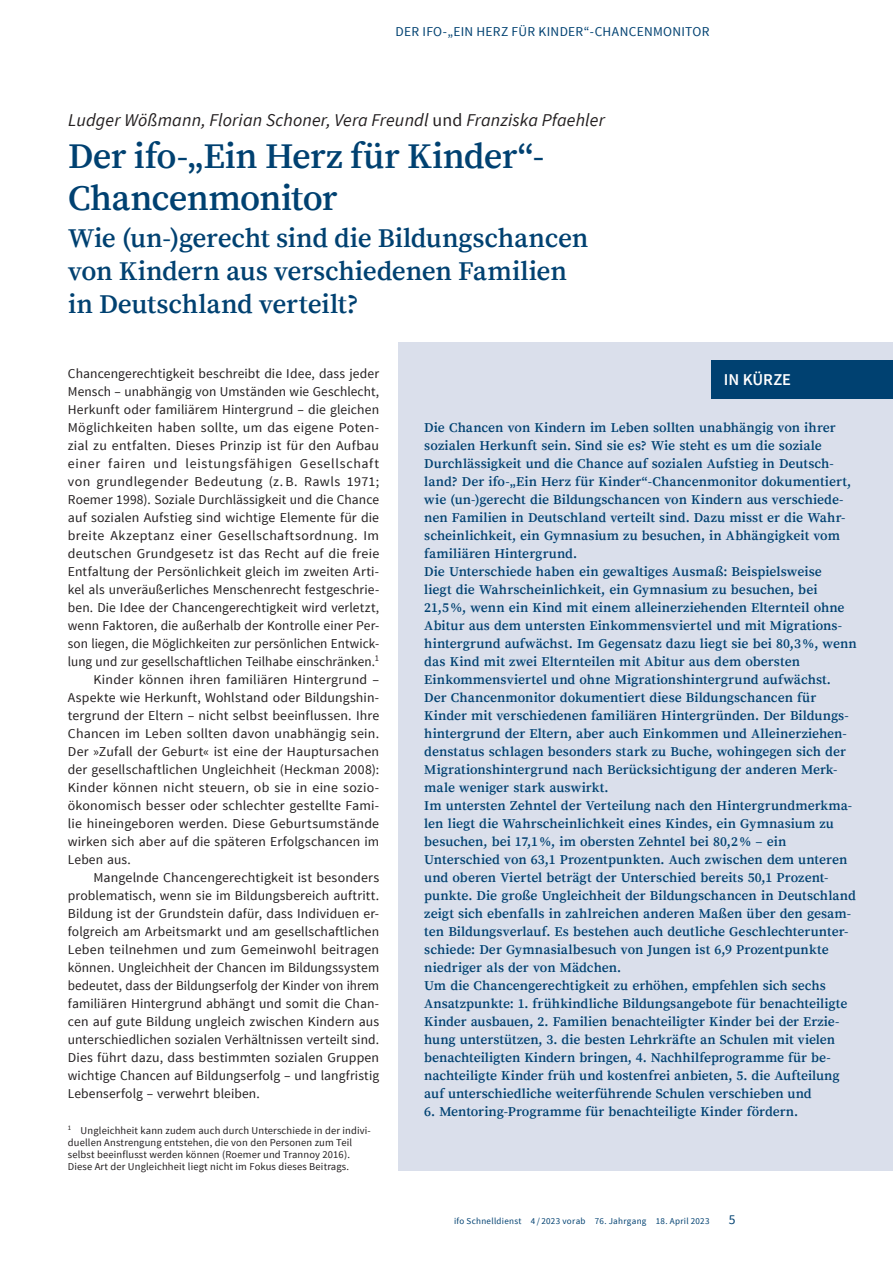
<style>
.page{position:relative;width:893px;height:1263px;background:#fff}
.page>*{position:absolute;margin:0;border:0;box-sizing:border-box;transform-origin:0 0}
.t1{font:600 36px/42px "Source Serif Pro";letter-spacing:-.02em;color:#004171}
.t2{font:600 27px/33px "Source Serif Pro";letter-spacing:-.01em;color:#004171}
.t3{font:italic 18px "Source Sans Pro";letter-spacing:.01em;color:#231f20}
.t4{font:600 16.5px "Source Sans Pro";color:#fff}
.t5{font:600 13.5px/18px "Source Serif Pro";color:#004171}
.t6{font:13.5px "Source Sans Pro";letter-spacing:.01em;color:#231f20}
.t7{font:13.5px "Source Sans Pro";letter-spacing:.03em;color:#231f20}
.t8{font:13.5px "Source Sans Pro";letter-spacing:.05em;color:#231f20}
.t9{font:13.5px "Source Sans Pro";letter-spacing:.02em;color:#004171}
.t10{font:10.5px/12px "Source Sans Pro";letter-spacing:.015em;color:#231f20}
.t11{font:9px "Source Sans Pro";letter-spacing:.035em;color:#004171}
.s1{font-style:normal}
.s2{font-family:"Source Sans Pro"}
</style>
<div class="page">
<div style="left:399px;top:342px;width:494px;height:828px;background:#dadfeb"></div>
<div style="left:711px;top:360px;width:182px;height:38px;background:#004171"></div>
<p class="t9" style="left:396px;top:23px;width:316px">DER IFO-„EIN HERZ FÜR KINDER“-CHANCENMONITOR</p>
<h3 class="t3" style="left:68px;top:109px;width:538px">Ludger Wößmann, Florian Schoner, Vera Freundl <span class="s1">und</span> Franziska Pfaehler</h3>
<h1 class="t1" style="left:68px;top:136px;width:478px">Der ifo-<span class="s2">„</span>Ein Herz für Kinder<span class="s2">“</span>-<br>Chancenmonitor</h1>
<h2 class="t2" style="left:68px;top:223px;width:522px">Wie (un-)gerecht sind die Bildungschancen von Kindern aus verschiedenen Familien in Deutschland verteilt?</h2>
<p class="t6" style="left:68px;top:365px;width:313px">Chancengerechtigkeit beschreibt die Idee, dass jeder</p>
<p class="t6" style="left:68px;top:383px;width:313px">Mensch – unabhängig von Umständen wie Geschlecht,</p>
<p class="t6" style="left:68px;top:401px;width:313px">Herkunft oder familiärem Hintergrund – die gleichen</p>
<p class="t6" style="left:68px;top:419px;width:313px">Möglichkeiten haben sollte, um das eigene Poten-</p>
<p class="t6" style="left:68px;top:437px;width:313px">zial zu entfalten. Dieses Prinzip ist für den Aufbau</p>
<p class="t8" style="left:68px;top:455px;width:313px">einer fairen und leistungsfähigen Gesellschaft</p>
<p class="t7" style="left:68px;top:473px;width:313px">von grundlegender Bedeutung (z. B. Rawls 1971;</p>
<p class="t6" style="left:68px;top:491px;width:313px">Roemer 1998). Soziale Durchlässigkeit und die Chance</p>
<p class="t6" style="left:68px;top:509px;width:313px">auf sozialen Aufstieg sind wichtige Elemente für die</p>
<p class="t7" style="left:68px;top:527px;width:313px">breite Akzeptanz einer Gesellschaftsordnung. Im</p>
<p class="t6" style="left:68px;top:545px;width:313px">deutschen Grundgesetz ist das Recht auf die freie</p>
<p class="t6" style="left:68px;top:563px;width:313px">Entfaltung der Persönlichkeit gleich im zweiten Arti-</p>
<p class="t6" style="left:68px;top:581px;width:313px">kel als unveräußerliches Menschenrecht festgeschrie-</p>
<p class="t6" style="left:68px;top:599px;width:313px">ben. Die Idee der Chancengerechtigkeit wird verletzt,</p>
<p class="t6" style="left:68px;top:617px;width:313px">wenn Faktoren, die außerhalb der Kontrolle einer Per-</p>
<p class="t6" style="left:68px;top:635px;width:313px">son liegen, die Möglichkeiten zur persönlichen Entwick-</p>
<p class="t6" style="left:68px;top:653px;width:313px">lung und zur gesellschaftlichen Teilhabe einschränken.<sup>1</sup></p>
<p class="t6" style="left:93px;top:671px;width:287px">Kinder können ihren familiären Hintergrund –</p>
<p class="t6" style="left:68px;top:689px;width:313px">Aspekte wie Herkunft, Wohlstand oder Bildungshin-</p>
<p class="t6" style="left:68px;top:707px;width:313px">tergrund der Eltern – nicht selbst beeinflussen. Ihre</p>
<p class="t6" style="left:68px;top:725px;width:313px">Chancen im Leben sollten davon unabhängig sein.</p>
<p class="t6" style="left:68px;top:743px;width:313px">Der »Zufall der Geburt« ist eine der Hauptursachen</p>
<p class="t6" style="left:68px;top:761px;width:313px">der gesellschaftlichen Ungleichheit (Heckman 2008):</p>
<p class="t6" style="left:68px;top:779px;width:313px">Kinder können nicht steuern, ob sie in eine sozio-</p>
<p class="t6" style="left:68px;top:797px;width:313px">ökonomisch besser oder schlechter gestellte Fami-</p>
<p class="t6" style="left:68px;top:815px;width:313px">lie hineingeboren werden. Diese Geburtsumstände</p>
<p class="t6" style="left:68px;top:833px;width:313px">wirken sich aber auf die späteren Erfolgschancen im</p>
<p class="t6" style="left:68px;top:851px;width:64px">Leben aus.</p>
<p class="t6" style="left:93px;top:869px;width:287px">Mangelnde Chancengerechtigkeit ist besonders</p>
<p class="t6" style="left:68px;top:887px;width:313px">problematisch, wenn sie im Bildungsbereich auftritt.</p>
<p class="t6" style="left:68px;top:905px;width:313px">Bildung ist der Grundstein dafür, dass Individuen er-</p>
<p class="t6" style="left:68px;top:923px;width:313px">folgreich am Arbeitsmarkt und am gesellschaftlichen</p>
<p class="t6" style="left:68px;top:941px;width:313px">Leben teilnehmen und zum Gemeinwohl beitragen</p>
<p class="t6" style="left:68px;top:959px;width:313px">können. Ungleichheit der Chancen im Bildungssystem</p>
<p class="t6" style="left:68px;top:977px;width:313px">bedeutet, dass der Bildungserfolg der Kinder von ihrem</p>
<p class="t6" style="left:68px;top:995px;width:313px">familiären Hintergrund abhängt und somit die Chan-</p>
<p class="t6" style="left:68px;top:1013px;width:313px">cen auf gute Bildung ungleich zwischen Kindern aus</p>
<p class="t6" style="left:68px;top:1031px;width:313px">unterschiedlichen sozialen Verhältnissen verteilt sind.</p>
<p class="t6" style="left:68px;top:1049px;width:313px">Dies führt dazu, dass bestimmten sozialen Gruppen</p>
<p class="t6" style="left:68px;top:1067px;width:313px">wichtige Chancen auf Bildungserfolg – und langfristig</p>
<p class="t6" style="left:68px;top:1085px;width:193px">Lebenserfolg – verwehrt bleiben.</p>
<p class="t10" style="left:68px;top:1125px;width:305px"><sup>1</sup> Ungleichheit kann zudem auch durch Unterschiede in der indivi&shy;duellen Anstrengung entstehen, die von den Personen zum Teil selbst beeinflusst werden können (Roemer und Trannoy 2016).<br>Diese Art der Ungleichheit liegt nicht im Fokus dieses Beitrags.</p>
<p class="t4" style="left:724px;top:369px;width:69px">IN KÜRZE</p>
<p class="t5" style="left:424px;top:419px;width:434px">Die Chancen von Kindern im Leben sollten unabhängig von ihrer sozialen Herkunft sein. Sind sie es? Wie steht es um die soziale Durchlässigkeit und die Chance auf sozialen Aufstieg in Deutsch&shy;land? Der ifo-<span class="s2">„</span>Ein Herz für Kinder<span class="s2">“</span>-Chancenmonitor dokumentiert, wie (un-)gerecht die Bildungschancen von Kindern aus verschiede&shy;nen Familien in Deutschland verteilt sind. Dazu misst er die Wahr&shy;scheinlichkeit, ein Gymnasium zu besuchen, in Abhängigkeit vom familiären Hintergrund.<br>Die Unterschiede haben ein gewaltiges Ausmaß: Beispielsweise<br>liegt die Wahrscheinlichkeit, ein Gymnasium zu besuchen, bei 21,5%, wenn ein Kind mit einem alleinerziehenden Elternteil ohne Abitur aus dem untersten Einkommensviertel und mit Migrations&shy;hintergrund aufwächst. Im Gegensatz dazu liegt sie bei 80,3%, wenn das Kind mit zwei Elternteilen mit Abitur aus dem obersten Einkommensviertel und ohne Migrationshintergrund aufwächst.<br>Der Chancenmonitor dokumentiert diese Bildungschancen für Kinder mit verschiedenen familiären Hintergründen. Der Bildungs&shy;hintergrund der Eltern, aber auch Einkommen und Alleinerziehen&shy;denstatus schlagen besonders stark zu Buche, wohingegen sich der Migrationshintergrund nach Berücksichtigung der anderen Merk&shy;male weniger stark auswirkt.<br>Im untersten Zehntel der Verteilung nach den Hintergrundmerkma&shy;len liegt die Wahrscheinlichkeit eines Kindes, ein Gymnasium zu besuchen, bei 17,1%, im obersten Zehntel bei 80,2% – ein Unterschied von 63,1 Prozentpunkten. Auch zwischen dem unteren und oberen Viertel beträgt der Unterschied bereits 50,1 Prozent&shy;punkte. Die große Ungleichheit der Bildungschancen in Deutschland zeigt sich ebenfalls in zahlreichen anderen Maßen über den gesam&shy;ten Bildungsverlauf. Es bestehen auch deutliche Geschlechterunter&shy;schiede: Der Gymnasialbesuch von Jungen ist 6,9 Prozentpunkte niedriger als der von Mädchen.<br>Um die Chancengerechtigkeit zu erhöhen, empfehlen sich sechs Ansatzpunkte: 1. frühkindliche Bildungsangebote für benachteiligte Kinder ausbauen, 2. Familien benachteiligter Kinder bei der Erzie&shy;hung unterstützen, 3. die besten Lehrkräfte an Schulen mit vielen benachteiligten Kindern bringen, 4. Nachhilfeprogramme für be&shy;nachteiligte Kinder früh und kostenfrei anbieten, 5. die Aufteilung auf unterschiedliche weiterführende Schulen verschieben und</p>
<p class="t5" style="left:424px;top:1103px;width:375px">6. Mentoring-Programme für benachteiligte Kinder fördern.</p>
<p class="t11" style="left:454px;top:1215px;width:257px">ifo Schnelldienst 4 / 2023 vorab 76. Jahrgang 18. April 2023</p>
<p class="t9" style="left:729px;top:1211px;width:8px">5</p>
</div>
